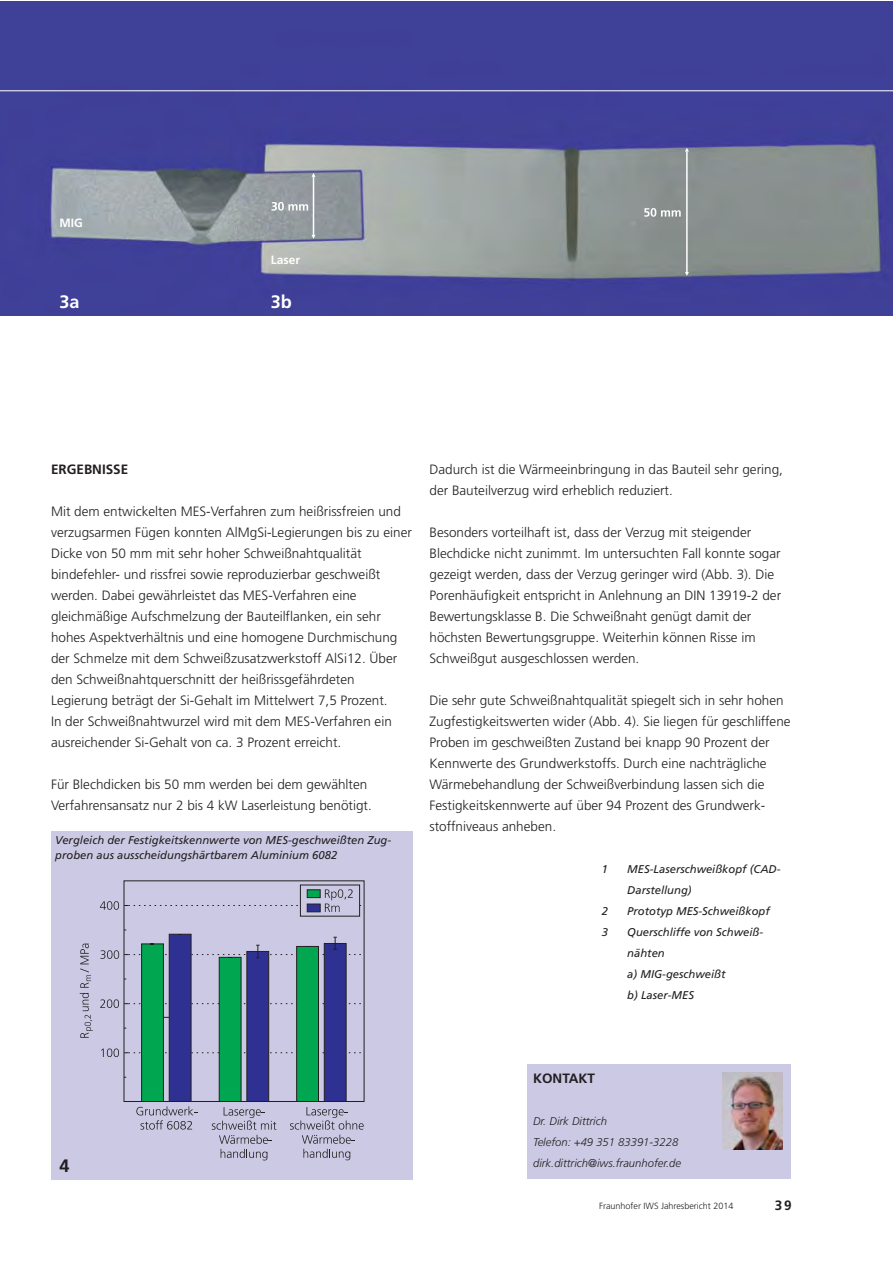
<style>
.page{position:relative;width:893px;height:1263px;background:#fff}
.page>*{position:absolute;margin:0;border:0;box-sizing:border-box;transform-origin:0 0}
.t1{font:700 18px "Frutiger LT Com";color:#fff}
.t2{font:700 18px "Frutiger LT Com";color:#231f20}
.t3{font:300 13.5px/21px "Frutiger LT Com";color:#231f20}
.t4{font:700 13.5px "Frutiger LT Com";color:#231f20}
.t5{font:700 12px "Frutiger LT Com";color:#fff}
.t6{font:italic 11.25px/21px "Frutiger LT Com";color:#231f20}
.t7{font:italic 300 11.25px/21px "Frutiger LT Com";color:#231f20}
.t8{font:300 9px "Frutiger LT Com";color:#231f20}
</style>
<div class="page">
<div style="left:51px;top:831px;width:361px;height:348px;background:#ccc9e5"></div>
<div style="left:300px;top:885px;width:60px;height:32px;border:1px solid #231f20"></div>
<svg style="left:325px;top:889px;width:28px;height:23px"></svg>
<div style="left:307px;top:889px;width:14px;height:9px;background:#00a650;border:1px solid #231f20"></div>
<div style="left:307px;top:904px;width:14px;height:8px;background:#2e3092;border:1px solid #231f20"></div>
<div style="left:141px;top:944px;width:23px;height:158px;background:#00a650;border:1px solid #231f20"></div>
<div style="left:219px;top:957px;width:22px;height:145px;background:#00a650;border:1px solid #231f20"></div>
<div style="left:296px;top:946px;width:23px;height:156px;background:#00a650;border:1px solid #231f20"></div>
<div style="left:169px;top:934px;width:22px;height:168px;background:#2e3092;border:1px solid #231f20"></div>
<div style="left:246px;top:951px;width:23px;height:151px;background:#2e3092;border:1px solid #231f20"></div>
<div style="left:324px;top:943px;width:22px;height:159px;background:#2e3092;border:1px solid #231f20"></div>
<svg style="left:100px;top:930px;width:264px;height:29px"></svg>
<svg style="left:100px;top:999px;width:264px;height:9px"></svg>
<svg style="left:101px;top:1049px;width:263px;height:8px"></svg>
<svg style="left:136px;top:1106px;width:61px;height:24px"></svg>
<svg style="left:212px;top:1107px;width:64px;height:53px"></svg>
<svg style="left:290px;top:1107px;width:74px;height:53px"></svg>
<svg style="left:80px;top:944px;width:13px;height:94px"></svg>
<svg style="left:100px;top:901px;width:200px;height:9px"></svg>
<div style="left:527px;top:1064px;width:264px;height:115px;background:#ccc9e5"></div>
<img style="left:723px;top:1073px;width:59px;height:77px">
<img style="left:0;top:2px;width:892px;height:313px">
<hr style="left:0;top:90px;width:892px;height:1px;background:#fff">
<hr style="left:686px;top:152px;width:2px;height:120px;background:#fff">
<svg style="left:685px;top:148px;width:4px;height:4px"></svg>
<svg style="left:685px;top:272px;width:4px;height:4px"></svg>
<svg style="left:644px;top:208px;width:37px;height:9px"></svg>
<hr style="left:313px;top:177px;width:1px;height:58px;background:#fff">
<svg style="left:311px;top:173px;width:4px;height:4px"></svg>
<svg style="left:311px;top:235px;width:4px;height:4px"></svg>
<svg style="left:271px;top:202px;width:37px;height:9px"></svg>
<p class="t5" style="left:60px;top:216px;width:25px">MIG</p>
<h1 class="t1" style="left:60px;top:292px;width:22px">3a</h1>
<p class="t5" style="left:271px;top:253px;width:31px">Laser</p>
<h1 class="t1" style="left:271px;top:292px;width:23px">3b</h1>
<p class="t4" style="left:51px;top:461px;width:79px">ERGEBNISSE</p>
<p class="t3" style="left:51px;top:502px;width:362px">Mit dem entwickelten MES-Verfahren zum heißrissfreien und verzugsarmen Fügen konnten AlMgSi-Legierungen bis zu einer Dicke von 50 mm mit sehr hoher Schweißnahtqualität bindefehler- und rissfrei sowie reproduzierbar geschweißt werden. Dabei gewährleistet das MES-Verfahren eine gleichmäßige Aufschmelzung der Bauteilflanken, ein sehr hohes Aspektverhältnis und eine homogene Durchmischung der Schmelze mit dem Schweißzusatzwerkstoff AlSi12. Über den Schweißnahtquerschnitt der heißrissgefährdeten Legierung beträgt der Si-Gehalt im Mittelwert 7,5 Prozent.<br>In der Schweißnahtwurzel wird mit dem MES-Verfahren ein ausreichender Si-Gehalt von ca. 3 Prozent erreicht.</p>
<p class="t3" style="left:51px;top:775px;width:322px">Für Blechdicken bis 50 mm werden bei dem gewählten<br>Verfahrensansatz nur 2 bis 4 kW Laserleistung benötigt.</p>
<p class="t6" style="left:55px;top:833px;width:337px;line-height:15px">Vergleich der Festigkeitskennwerte von MES-geschweißten Zug&shy;proben aus ausscheidungshärtbarem Aluminium 6082</p>
<p class="t3" style="left:429px;top:460px;width:355px">Dadurch ist die Wärmeeinbringung in das Bauteil sehr gering, der Bauteilverzug wird erheblich reduziert.</p>
<p class="t3" style="left:429px;top:523px;width:353px">Besonders vorteilhaft ist, dass der Verzug mit steigender Blechdicke nicht zunimmt. Im untersuchten Fall konnte sogar gezeigt werden, dass der Verzug geringer wird (Abb. 3). Die Porenhäufigkeit entspricht in Anlehnung an DIN 13919-2 der Bewertungsklasse B. Die Schweißnaht genügt damit der höchsten Bewertungsgruppe. Weiterhin können Risse im Schweißgut ausgeschlossen werden.</p>
<p class="t3" style="left:429px;top:691px;width:363px">Die sehr gute Schweißnahtqualität spiegelt sich in sehr hohen Zugfestigkeitswerten wider (Abb. 4). Sie liegen für geschliffene Proben im geschweißten Zustand bei knapp 90 Prozent der Kennwerte des Grundwerkstoffs. Durch eine nachträgliche Wärmebehandlung der Schweißverbindung lassen sich die Festigkeitskennwerte auf über 94 Prozent des Grundwerk&shy;stoffniveaus anheben.</p>
<p class="t6" style="left:602px;top:859px;width:8px">1</p>
<p class="t6" style="left:627px;top:859px;width:155px">MES-Laserschweißkopf (CAD-<br>Darstellung)</p>
<p class="t6" style="left:602px;top:901px;width:8px">2</p>
<p class="t6" style="left:627px;top:901px;width:144px">Prototyp MES-Schweißkopf</p>
<p class="t6" style="left:602px;top:922px;width:8px">3</p>
<p class="t6" style="left:627px;top:922px;width:137px">Querschliffe von Schweiß&shy;nähten<br>a) MIG-geschweißt<br>b) Laser-MES</p>
<h1 class="t2" style="left:60px;top:1155px;width:12px">4</h1>
<p class="t4" style="left:533px;top:1070px;width:63px">KONTAKT</p>
<p class="t7" style="left:533px;top:1111px;width:149px">Dr. Dirk Dittrich<br>Telefon: +49 351 83391-3228 dirk.dittrich@iws.fraunhofer.de</p>
<p class="t8" style="left:599px;top:1202px;width:136px">Fraunhofer IWS Jahresbericht 2014</p>
<p class="t4" style="left:775px;top:1197px;width:18px">39</p>
</div>
